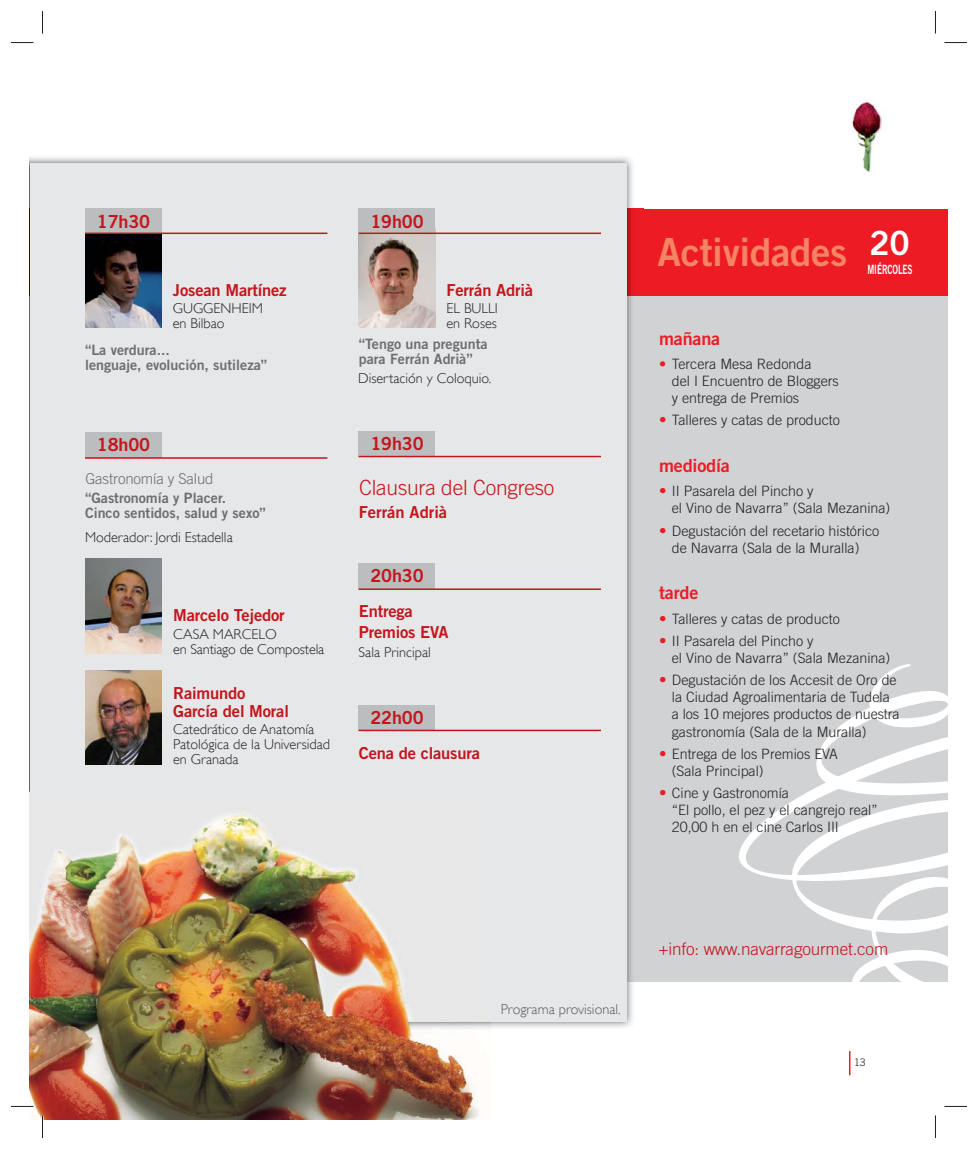
<style>
.page{position:relative;width:978px;height:1149px;background:#fff}
.page>*{position:absolute;margin:0;border:0;box-sizing:border-box;transform-origin:0 0}
.t1{font:38.7px "Trade Gothic Bold Two";letter-spacing:-.01em;color:#f58465}
.t2{font:300 21px "Trade Gothic";letter-spacing:-.01em;color:#c4151c}
.t3{font:18px "Trade Gothic Bold Two";letter-spacing:-.01em;color:#c4151c}
.t4{font:18px "Trade Gothic Bold Two";letter-spacing:-.01em;color:#ed1c24}
.t5{font:300 17.1px "Trade Gothic";letter-spacing:-.01em;color:#c4151c}
.t6{font:16.5px/20.7px "Trade Gothic Bold Two";letter-spacing:-.01em;color:#c4151c}
.t7{font:300 15px "Trade Gothic";letter-spacing:-.01em;color:#6c6e70}
.t8{font:300 14.25px/17.1px "Trade Gothic";color:#231f20}
.t9{font:300 14.25px/15px "Gill Sans";color:#231f20}
.t10{font:14.25px/15px "Trade Gothic Bold Two";color:#6c6e70}
.t11{font:300 14.25px "Gill Sans";color:#58595b}
.t12{font:12.9px "Trade Gothic Bold Two";letter-spacing:-.01em;color:#fff;scale:.65 1}
.t13{font:300 10.5px "Trade Gothic";color:#231f20}
.s1{color:#ed1c24}
.s2{font-size:15px;color:#ed1c24}
</style>
<div class="page">
<img style="left:30px;top:1034px;width:449px;height:84px">
<div style="left:614px;top:291px;width:334px;height:690px;background:#d1d2d4"></div>
<svg style="left:739px;top:664px;width:209px;height:317px"></svg>
<div style="left:30px;top:209px;width:918px;height:86px;background:#ed1c24"></div>
<img style="left:30px;top:157px;width:613px;height:52px">
<img style="left:491px;top:981px;width:152px;height:47px">
<img style="left:626px;top:295px;width:17px;height:686px">
<img style="left:626px;top:209px;width:7px;height:86px">
<div style="left:30px;top:163px;width:596px;height:858px;background:#e6e7e8"></div>
<img style="left:852px;top:100px;width:31px;height:73px">
<div style="left:359px;top:563px;width:76px;height:25px;background:#bbbdbf"></div>
<hr style="left:359px;top:588px;width:242px;height:1px;background:#c4151c">
<div style="left:359px;top:704px;width:76px;height:26px;background:#bbbdbf"></div>
<hr style="left:359px;top:729px;width:242px;height:2px;background:#c4151c">
<img style="left:85px;top:234px;width:77px;height:94px">
<div style="left:85px;top:208px;width:77px;height:26px;background:#bbbdbf"></div>
<hr style="left:85px;top:232px;width:242px;height:2px;background:#c4151c">
<div style="left:85px;top:432px;width:77px;height:25px;background:#bbbdbf"></div>
<hr style="left:85px;top:457px;width:242px;height:1px;background:#c4151c">
<img style="left:85px;top:558px;width:77px;height:95px">
<img style="left:85px;top:670px;width:77px;height:94px">
<img style="left:359px;top:234px;width:76px;height:94px">
<div style="left:359px;top:208px;width:76px;height:26px;background:#bbbdbf"></div>
<hr style="left:359px;top:232px;width:242px;height:2px;background:#c4151c">
<div style="left:359px;top:431px;width:76px;height:25px;background:#bbbdbf"></div>
<hr style="left:359px;top:455px;width:242px;height:2px;background:#c4151c">
<img style="left:30px;top:813px;width:461px;height:221px">
<svg style="left:849px;top:1051px;width:1px;height:23px"></svg>
<svg style="left:11px;top:42px;width:23px;height:1px"></svg>
<svg style="left:944px;top:42px;width:23px;height:1px"></svg>
<svg style="left:11px;top:1105px;width:23px;height:1px"></svg>
<svg style="left:945px;top:1105px;width:22px;height:1px"></svg>
<svg style="left:42px;top:11px;width:1px;height:23px"></svg>
<svg style="left:42px;top:1115px;width:1px;height:22px"></svg>
<svg style="left:935px;top:11px;width:1px;height:23px"></svg>
<svg style="left:935px;top:1115px;width:1px;height:22px"></svg>
<p class="t3" style="left:97px;top:214px;width:55px">17h30</p>
<p class="t6" style="left:173px;top:281px;width:115px">Josean Martínez</p>
<p class="t9" style="left:173px;top:300px;width:91px">GUGGENHEIM en Bilbao</p>
<p class="t10" style="left:85px;top:344px;width:184px">“La verdura...<br>lenguaje, evolución, sutileza”</p>
<p class="t3" style="left:97px;top:438px;width:55px">18h00</p>
<p class="t7" style="left:85px;top:473px;width:130px">Gastronomía y Salud</p>
<p class="t10" style="left:85px;top:491px;width:182px">“Gastronomía y Placer.<br>Cinco sentidos, salud y sexo”</p>
<p class="t9" style="left:85px;top:529px;width:149px">Moderador: Jordi Estadella</p>
<p class="t6" style="left:173px;top:606px;width:113px">Marcelo Tejedor</p>
<p class="t9" style="left:173px;top:626px;width:153px">CASA MARCELO<br>en Santiago de Compostela</p>
<p class="t6" style="left:173px;top:685px;width:117px;line-height:18px">Raimundo<br>García del Moral</p>
<p class="t9" style="left:173px;top:721px;width:158px">Catedrático de Anatomía<br>Patológica de la Universidad en Granada</p>
<p class="t3" style="left:370px;top:214px;width:55px">19h00</p>
<p class="t6" style="left:447px;top:281px;width:88px">Ferrán Adrià</p>
<p class="t9" style="left:446px;top:300px;width:53px">EL BULLI en Roses</p>
<p class="t10" style="left:359px;top:337px;width:130px">“Tengo una pregunta para Ferrán Adrià”</p>
<p class="t9" style="left:358px;top:371px;width:135px">Disertación y Coloquio.</p>
<p class="t3" style="left:370px;top:437px;width:55px">19h30</p>
<h2 class="t2" style="left:359px;top:479px;width:197px">Clausura del Congreso</h2>
<p class="t6" style="left:359px;top:502px;width:90px">Ferrán Adrià</p>
<p class="t3" style="left:370px;top:569px;width:55px">20h30</p>
<p class="t6" style="left:359px;top:602px;width:91px">Entrega<br>Premios EVA</p>
<p class="t9" style="left:359px;top:644px;width:74px">Sala Principal</p>
<p class="t3" style="left:370px;top:710px;width:55px">22h00</p>
<p class="t6" style="left:359px;top:744px;width:123px">Cena de clausura</p>
<h1 class="t1" style="left:657px;top:238px;width:254px">Actividades <sup>20</sup></h1>
<p class="t12" style="left:867px;top:265px;width:71px">MIÉRCOLES</p>
<p class="t4" style="left:659px;top:332px;width:63px">mañana</p>
<p class="t8" style="left:672px;top:356px;width:169px;text-indent:-13px"><span class="s1">•</span> Tercera Mesa Redonda<br>del I Encuentro de Bloggers y entrega de Premios</p>
<p class="t8" style="left:659px;top:413px;width:182px"><span class="s2">•</span> Talleres y catas de producto</p>
<p class="t4" style="left:659px;top:458px;width:72px">mediodía</p>
<p class="t8" style="left:672px;top:483px;width:220px;text-indent:-13px"><span class="s2">•</span> II Pasarela del Pincho y<br>el Vino de Navarra” (Sala Mezanina)</p>
<p class="t8" style="left:659px;top:523px;width:222px;text-align:center"><span class="s2">•</span> Degustación del recetario histórico de Navarra (Sala de la Muralla)</p>
<p class="t4" style="left:659px;top:586px;width:41px">tarde</p>
<p class="t8" style="left:659px;top:611px;width:182px"><span class="s2">•</span> Talleres y catas de producto</p>
<p class="t8" style="left:672px;top:633px;width:220px;text-indent:-13px"><span class="s2">•</span> II Pasarela del Pincho y<br>el Vino de Navarra” (Sala Mezanina)</p>
<p class="t8" style="left:672px;top:672px;width:229px;text-indent:-13px"><span class="s2">•</span> Degustación de los Accesit de Oro de la Ciudad Agroalimentaria de Tudela a los 10 mejores productos de nuestra gastronomía (Sala de la Muralla)</p>
<p class="t8" style="left:672px;top:746px;width:167px;text-indent:-13px"><span class="s2">•</span> Entrega de los Premios EVA (Sala Principal)</p>
<p class="t8" style="left:672px;top:785px;width:207px;text-indent:-13px"><span class="s2">•</span> Cine y Gastronomía<br>“El pollo, el pez y el cangrejo real”<br>20,00 h en el cine Carlos III</p>
<p class="t11" style="left:501px;top:1001px;width:121px">Programa provisional.</p>
<p class="t5" style="left:659px;top:942px;width:231px">+info: www.navarragourmet.com</p>
<p class="t13" style="left:854px;top:1058px;width:13px">13</p>
</div>
